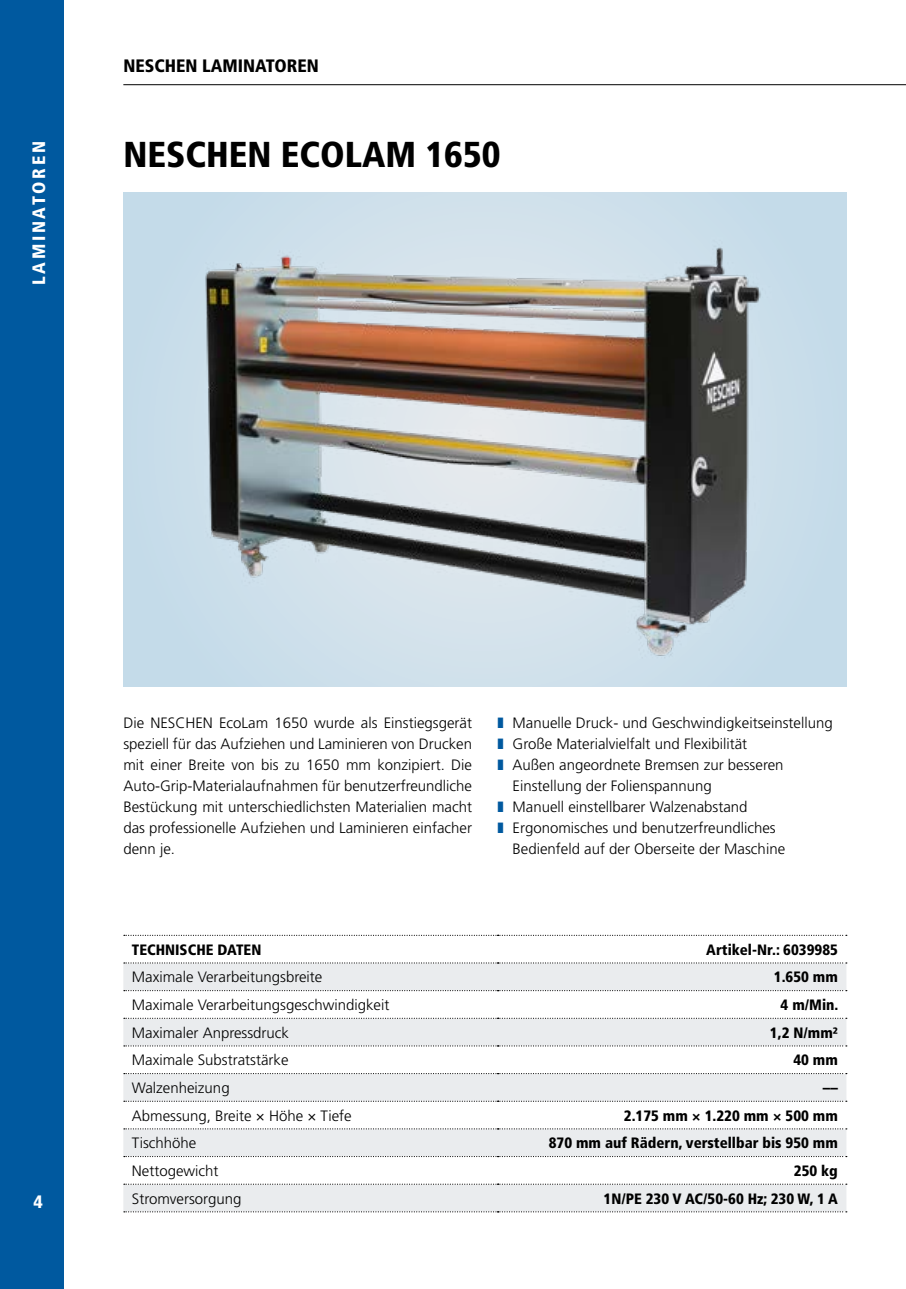
<style>
.page{position:relative;width:906px;height:1289px;background:#fff}
.page>*{position:absolute;margin:0;border:0;box-sizing:border-box;transform-origin:0 0}
.t1{font:900 condensed 36px "Frutiger LT Std";color:#000}
.t2{font:900 condensed 18px "Frutiger LT Std";color:#000}
.t3{font:900 condensed 18px "Frutiger LT Std";letter-spacing:.15em;color:#fff}
.t4{font:300 15px/21px "Frutiger LT Std";color:#000;text-align:justify}
.t5{font:900 condensed 15px "Frutiger LT Std";color:#000}
.s1{color:#00599f}
</style>
<div class="page">
<hr style="left:123px;top:84px;width:783px;height:1px;background:#000">
<svg style="left:123px;top:963px;width:723px;height:248px;fill:#eaecee"></svg>
<svg style="left:124px;top:990px;width:723px;height:1px"></svg>
<svg style="left:124px;top:1017px;width:723px;height:1px"></svg>
<svg style="left:124px;top:1045px;width:723px;height:1px"></svg>
<svg style="left:124px;top:1072px;width:723px;height:2px"></svg>
<svg style="left:124px;top:1100px;width:723px;height:1px"></svg>
<svg style="left:123px;top:1128px;width:724px;height:29px;background:#e4e6e8"></svg>
<svg style="left:124px;top:1183px;width:723px;height:1px"></svg>
<svg style="left:124px;top:1211px;width:723px;height:1px"></svg>
<svg style="left:124px;top:962px;width:723px;height:1px"></svg>
<svg style="left:124px;top:934px;width:723px;height:1px"></svg>
<img style="left:123px;top:192px;width:723px;height:494px">
<div style="left:0;top:0;width:64px;height:1288px;background:#00599f"></div>
<p class="t3" style="left:28px;top:285px;width:145px;rotate:-90deg">LAMINATOREN</p>
<p class="t2" style="left:123px;top:55px;width:197px">NESCHEN LAMINATOREN</p>
<h1 class="t1" style="left:123px;top:133px;width:378px">NESCHEN ECOLAM 1650</h1>
<p class="t3" style="left:34px;top:1190px;width:11px">4</p>
<p class="t4" style="left:123px;top:712px;width:350px">Die NESCHEN EcoLam 1650 wurde als Einstiegsgerät speziell für das Aufziehen und Laminieren von Drucken mit einer Breite von bis zu 1650 mm konzipiert. Die Auto-Grip-Materialaufnahmen für benutzerfreundliche Bestückung mit unterschiedlichsten Materialien macht das professionelle Aufziehen und Laminieren einfacher denn je.</p>
<p class="t4" style="left:497px;top:712px;width:336px"><span class="s1">❚</span> Manuelle Druck- und Geschwindigkeitseinstellung</p>
<p class="t4" style="left:497px;top:733px;width:251px"><span class="s1">❚</span> Große Materialvielfalt und Flexibilität</p>
<p class="t4" style="left:497px;top:754px;width:287px"><span class="s1">❚</span> Außen angeordnete Bremsen zur besseren</p>
<p class="t4" style="left:512px;top:775px;width:201px">Einstellung der Folienspannung</p>
<p class="t4" style="left:497px;top:796px;width:251px"><span class="s1">❚</span> Manuell einstellbarer Walzenabstand</p>
<p class="t4" style="left:497px;top:817px;width:279px"><span class="s1">❚</span> Ergonomisches und benutzerfreundliches</p>
<p class="t4" style="left:512px;top:838px;width:274px">Bedienfeld auf der Oberseite der Maschine</p>
<p class="t5" style="left:132px;top:940px;width:131px">TECHNISCHE DATEN</p>
<p class="t5" style="left:706px;top:940px;width:133px">Artikel-Nr.: 6039985</p>
<p class="t4" style="left:132px;top:967px;width:192px">Maximale Verarbeitungsbreite</p>
<p class="t5" style="left:774px;top:968px;width:66px">1.650 mm</p>
<p class="t4" style="left:132px;top:994px;width:259px">Maximale Verarbeitungsgeschwindigkeit</p>
<p class="t5" style="left:780px;top:995px;width:59px">4 m/Min.</p>
<p class="t4" style="left:132px;top:1022px;width:159px">Maximaler Anpressdruck</p>
<p class="t5" style="left:770px;top:1023px;width:69px">1,2 N/mm²</p>
<p class="t4" style="left:132px;top:1049px;width:158px">Maximale Substratstärke</p>
<p class="t5" style="left:793px;top:1051px;width:46px">40 mm</p>
<p class="t4" style="left:132px;top:1077px;width:99px">Walzenheizung</p>
<p class="t5" style="left:823px;top:1078px;width:16px">––</p>
<p class="t4" style="left:132px;top:1105px;width:221px">Abmessung, Breite × Höhe × Tiefe</p>
<p class="t5" style="left:624px;top:1106px;width:215px">2.175 mm × 1.220 mm × 500 mm</p>
<p class="t4" style="left:132px;top:1132px;width:66px">Tischhöhe</p>
<p class="t5" style="left:549px;top:1134px;width:291px">870 mm auf Rädern, verstellbar bis 950 mm</p>
<p class="t4" style="left:132px;top:1160px;width:88px">Nettogewicht</p>
<p class="t5" style="left:794px;top:1161px;width:45px">250 kg</p>
<p class="t4" style="left:132px;top:1188px;width:111px">Stromversorgung</p>
<p class="t5" style="left:603px;top:1189px;width:236px">1N/PE 230 V AC/50-60 Hz; 230 W, 1 A</p>
</div>
